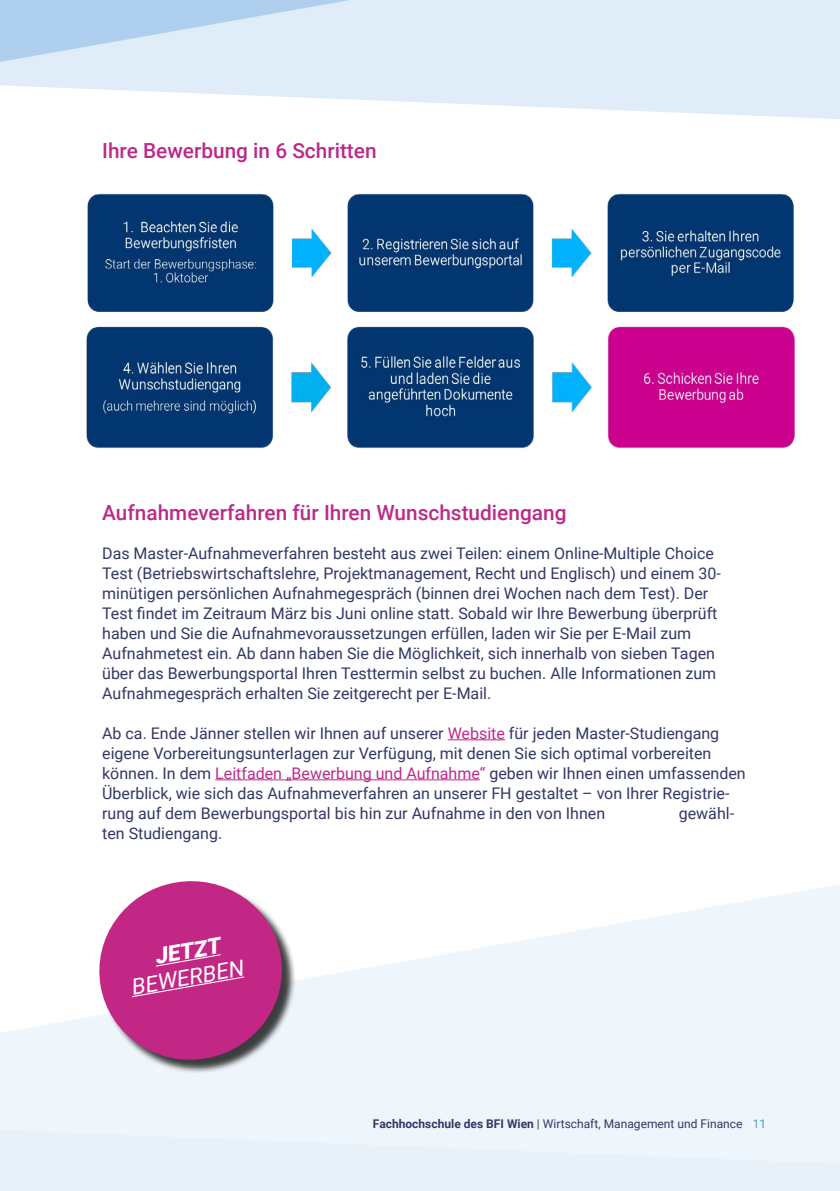
<style>
.page{position:relative;width:840px;height:1191px;background:#fff}
.page>*{position:absolute;margin:0;border:0;box-sizing:border-box;transform-origin:0 0}
.t1{font:italic 22px "Roboto";color:#fff}
.t2{font:italic 900 22px "Roboto";color:#fff}
.t3{font:500 20.8px "Roboto";color:#bb2a8a}
.t4{font:16px/20px "Roboto";color:#323866}
.t5{font:12px "Roboto";color:#323866}
.s1{color:#bb2a8a}
.s2{font-weight:700}
.s3{color:#4a9bd8}
</style>
<div class="page">
<svg style="left:0;top:885px;width:839px;height:245px;fill:#eff6fb"></svg>
<svg style="left:0;top:1130px;width:839px;height:61px;fill:#e6f1f9"></svg>
<svg style="left:0;top:62px;width:839px;height:57px;fill:#e0edf8"></svg>
<svg style="left:0;top:0;width:839px;height:62px;background:#d5e6f5"></svg>
<hr style="left:447px;top:739px;width:57px;height:1px;background:#bb2a8a">
<hr style="left:215px;top:779px;width:264px;height:1px;background:#bb2a8a">
<div style="left:102px;top:883px;width:194px;height:191px;background:#000;opacity:.75"></div>
<svg style="left:92px;top:881px;width:197px;height:186px"></svg>
<img style="left:88px;top:193px;width:705px;height:119px">
<img style="left:86px;top:326px;width:708px;height:122px">
<h2 class="t3" style="left:102px;top:136px;width:276px">Ihre Bewerbung in 6 Schritten</h2>
<h2 class="t3" style="left:102px;top:498px;width:465px">Aufnahmeverfahren für Ihren Wunschstudiengang</h2>
<p class="t4" style="left:102px;top:542px;width:620px">Das Master-Aufnahmeverfahren besteht aus zwei Teilen: einem Online-Multiple Choice Test (Betriebswirtschaftslehre, Projektmanagement, Recht und Englisch) und einem 30- minütigen persönlichen Aufnahmegespräch (binnen drei Wochen nach dem Test). Der Test findet im Zeitraum März bis Juni online statt. Sobald wir Ihre Bewerbung überprüft haben und Sie die Aufnahmevoraussetzungen erfüllen, laden wir Sie per E-Mail zum Aufnahmetest ein. Ab dann haben Sie die Möglichkeit, sich innerhalb von sieben Tagen über das Bewerbungsportal Ihren Testtermin selbst zu buchen. Alle Informationen zum Aufnahmegespräch erhalten Sie zeitgerecht per E-Mail.</p>
<p class="t4" style="left:102px;top:722px;width:644px">Ab ca. Ende Jänner stellen wir Ihnen auf unserer <span class="s1">Website</span> für jeden Master-Studiengang eigene Vorbereitungsunterlagen zur Verfügung, mit denen Sie sich optimal vorbereiten können. In dem <span class="s1">Leitfaden „Bewerbung und Aufnahme“</span> geben wir Ihnen einen umfassenden Überblick, wie sich das Aufnahmeverfahren an unserer FH gestaltet – von Ihrer Registrie&shy;rung auf dem Bewerbungsportal bis hin zur Aufnahme in den von Ihnen</p>
<p class="t4" style="left:678px;top:802px;width:57px">gewähl-</p>
<p class="t4" style="left:102px;top:822px;width:121px">ten Studiengang.</p>
<h1 class="t2" style="left:152px;top:941px;width:68px;rotate:-10deg">JETZT</h1>
<h1 class="t1" style="left:128px;top:972px;width:115px;rotate:-10deg">BEWERBEN</h1>
<p class="t5" style="left:373px;top:1115px;width:394px"><span class="s2">Fachhochschule des BFI Wien</span> | Wirtschaft, Management und Finance <span class="s3">11</span></p>
</div>
